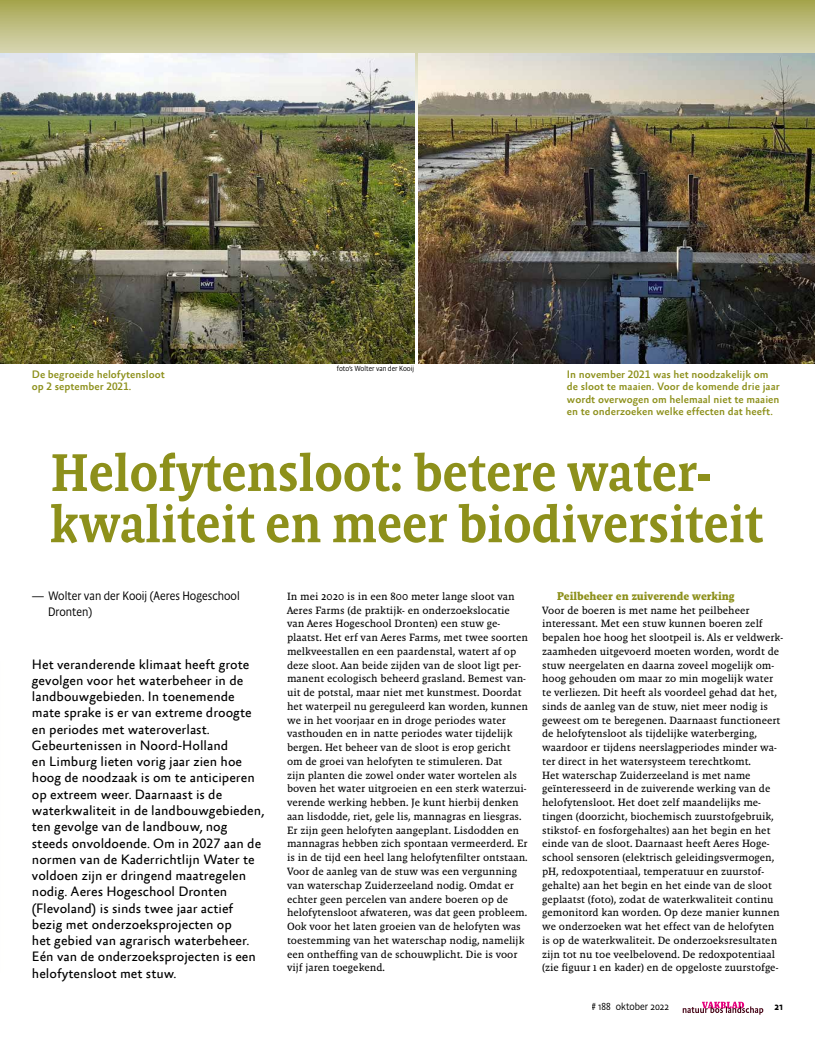
<style>
.page{position:relative;width:815px;height:1046px;background:#fff}
.page>*{position:absolute;margin:0;border:0;box-sizing:border-box;transform-origin:0 0}
.t1{font:500 53.75px/51.2px "Absara Headline Pro";letter-spacing:-.01em;color:#8d901b}
.t2{font:13.75px/16.2px "Absara Sans Offc Pro";color:#000}
.t3{font:300 12.5px/16.2px "Absara Sans Headline Pro";color:#000}
.t4{font:700 11.5px "Malaga OT";color:#8d901b}
.t5{font:500 11px/12.5px "Absara Sans Offc Pro";color:#8d901b}
.t6{font:10.75px/13.8px "Malaga OT";color:#000}
.t7{font:300 10.38px "Absara Sans Headline Pro";color:#000}
.t8{font:500 10.38px "Absara Sans Headline Pro";color:#000}
.t9{font:300 7.5px "Absara Sans Headline Pro";color:#000}
</style>
<div class="page">
<svg style="left:0;top:0;width:815px;height:193px;background:#bebd80"></svg>
<img style="left:0;top:53px;width:414px;height:311px">
<img style="left:419px;top:53px;width:396px;height:311px">
<svg style="left:683px;top:1001px;width:80px;height:13px"></svg>
<p class="t9" style="left:337px;top:364px;width:79px">foto’s Wolter van der Kooij</p>
<p class="t5" style="left:32px;top:368px;width:135px">De begroeide helofytensloot op 2 september 2021.</p>
<p class="t5" style="left:567px;top:368px;width:214px">In november 2021 was het noodzakelijk om de sloot te maaien. Voor de komende drie jaar wordt overwogen om helemaal niet te maaien en te onderzoeken welke effecten dat heeft.</p>
<h1 class="t1" style="left:50px;top:447px;width:715px">Helofytensloot: betere water&shy;kwaliteit en meer biodiversiteit</h1>
<p class="t3" style="left:48px;top:587px;width:193px;text-indent:-16px">— Wolter van der Kooij (Aeres Hogeschool<br>Dronten)</p>
<p class="t2" style="left:32px;top:656px;width:234px">Het veranderende klimaat heeft grote gevolgen voor het waterbeheer in de landbouwgebieden. In toenemende mate sprake is er van extreme droogte en periodes met wateroverlast.<br>Gebeurtenissen in Noord-Holland<br>en Limburg lieten vorig jaar zien hoe hoog de noodzaak is om te anticiperen op extreem weer. Daarnaast is de waterkwaliteit in de landbouwgebieden, ten gevolge van de landbouw, nog steeds onvoldoende. Om in 2027 aan de normen van de Kaderrichtlijn Water te voldoen zijn er dringend maatregelen nodig. Aeres Hogeschool Dronten (Flevoland) is sinds twee jaar actief bezig met onderzoeksprojecten op<br>het gebied van agrarisch waterbeheer.<br>Eén van de onderzoeksprojecten is een helofytensloot met stuw.</p>
<p class="t6" style="left:287px;top:589px;width:242px">In mei 2020 is in een 800 meter lange sloot van Aeres Farms (de praktijk- en onderzoekslocatie van Aeres Hogeschool Dronten) een stuw ge&shy;plaatst. Het erf van Aeres Farms, met twee soorten melkveestallen en een paardenstal, watert af op deze sloot. Aan beide zijden van de sloot ligt per&shy;manent ecologisch beheerd grasland. Bemest van&shy;uit de potstal, maar niet met kunstmest. Doordat het waterpeil nu gereguleerd kan worden, kunnen we in het voorjaar en in droge periodes water vasthouden en in natte periodes water tijdelijk bergen. Het beheer van de sloot is erop gericht om de groei van helofyten te stimuleren. Dat<br>zijn planten die zowel onder water wortelen als boven het water uitgroeien en een sterk waterzui&shy;verende werking hebben. Je kunt hierbij denken aan lisdodde, riet, gele lis, mannagras en liesgras.<br>Er zijn geen helofyten aangeplant. Lisdodden en mannagras hebben zich spontaan vermeerderd. Er is in de tijd een heel lang helofytenfilter ontstaan.<br>Voor de aanleg van de stuw was een vergunning van waterschap Zuiderzeeland nodig. Omdat er echter geen percelen van andere boeren op de helofytensloot afwateren, was dat geen probleem.<br>Ook voor het laten groeien van de helofyten was toestemming van het waterschap nodig, namelijk een ontheffing van de schouwplicht. Die is voor vijf jaren toegekend.</p>
<p class="t4" style="left:557px;top:589px;width:179px">Peilbeheer en zuiverende werking</p>
<p class="t6" style="left:542px;top:603px;width:242px">Voor de boeren is met name het peilbeheer interessant. Met een stuw kunnen boeren zelf bepalen hoe hoog het slootpeil is. Als er veldwerk&shy;zaamheden uitgevoerd moeten worden, wordt de stuw neergelaten en daarna zoveel mogelijk om&shy;hoog gehouden om maar zo min mogelijk water te verliezen. Dit heeft als voordeel gehad dat het, sinds de aanleg van de stuw, niet meer nodig is geweest om te beregenen. Daarnaast functioneert de helofytensloot als tijdelijke waterberging, waardoor er tijdens neerslagperiodes minder wa&shy;ter direct in het watersysteem terechtkomt.<br>Het waterschap Zuiderzeeland is met name geïnteresseerd in de zuiverende werking van de helofytensloot. Het doet zelf maandelijks me&shy;tingen (doorzicht, biochemisch zuurstofgebruik, stikstof- en fosforgehaltes) aan het begin en het einde van de sloot. Daarnaast heeft Aeres Hoge&shy;school sensoren (elektrisch geleidingsvermogen, pH, redoxpotentiaal, temperatuur en zuurstof&shy;gehalte) aan het begin en het einde van de sloot geplaatst (foto), zodat de waterkwaliteit continu gemonitord kan worden. Op deze manier kunnen we onderzoeken wat het effect van de helofyten is op de waterkwaliteit. De onderzoeksresultaten zijn tot nu toe veelbelovend. De redoxpotentiaal (zie figuur 1 en kader) en de opgeloste zuurstofge-</p>
<p class="t7" style="left:592px;top:999px;width:79px"># 188 oktober 2022</p>
<p class="t8" style="left:774px;top:999px;width:10px">21</p>
</div>
